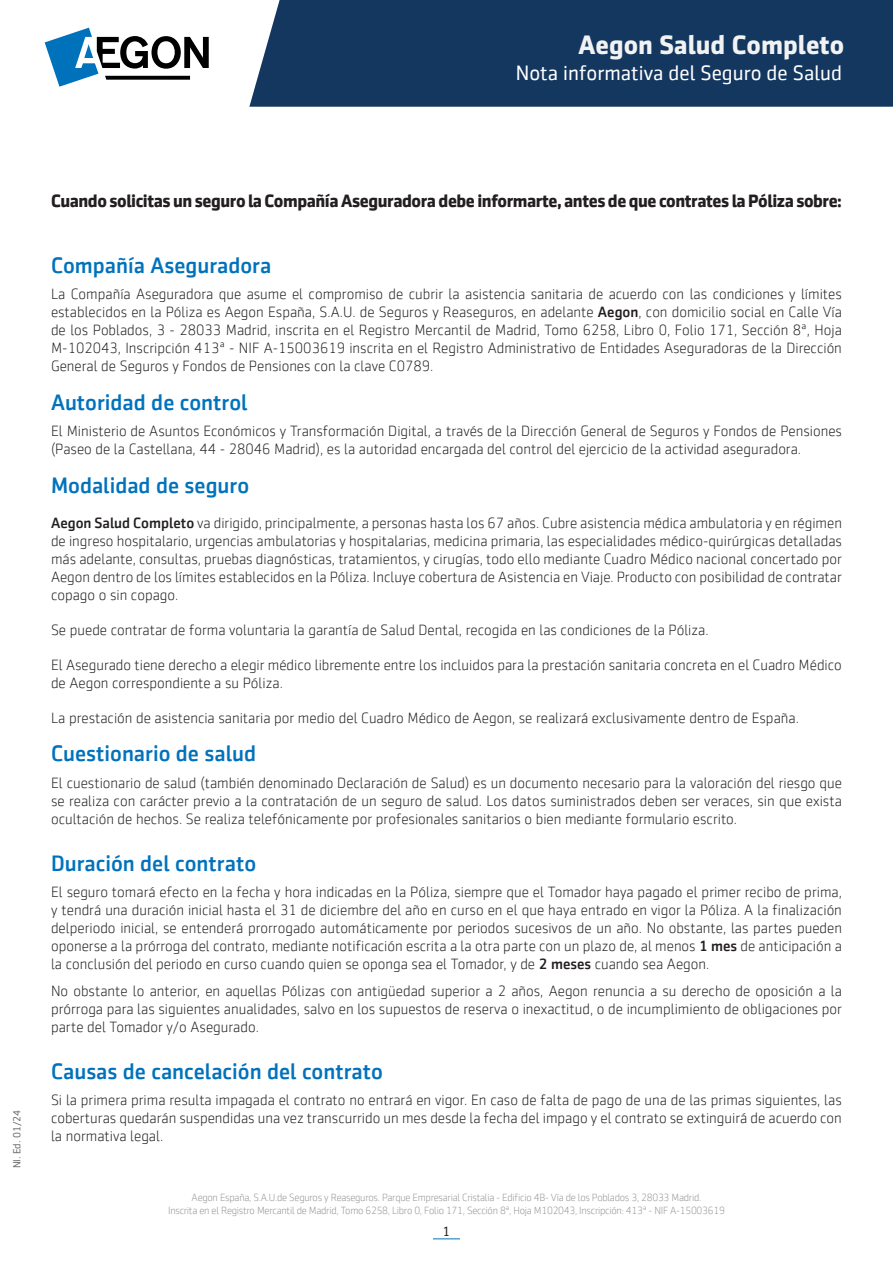
<style>
.page{position:relative;width:893px;height:1263px;background:#fff}
.page>*{position:absolute;margin:0;border:0;box-sizing:border-box;transform-origin:0 0}
.t1{font:700 27px "Sentico Sans DT";color:#f2f2f2}
.lvl1{font:500 22.5px "Sentico Sans DT";color:#0072bc}
.texto{font:500 22.5px "Sentico Sans DT";color:#0072bc}
.t2{font:21px "Sentico Sans DT";color:#fff}
.texto-2{font:700 18px "Sentico Sans DT";letter-spacing:-.025em;color:#231f20}
.texto-3{font:300 15px/18px "Sentico Sans DT";color:#231f20;text-align:justify}
.lvl1-2{font:300 15px/18px "Sentico Sans DT";color:#231f20;text-align:justify}
.t3{font:13.5px "Sentico Sans DT";color:#231f20}
.t4{font:300 10.5px/12.6px "Sentico Sans DT";letter-spacing:-.025em;color:#939598;text-align:center}
.t5{font:10.5px "Sentico Sans DT";letter-spacing:-.005em;color:#676a6a}
.s1{font-weight:500}
</style>
<div class="page">
<svg style="left:45px;top:28px;width:164px;height:59px"></svg>
<div style="left:249px;top:0;width:644px;height:107px;background:#13375f"></div>
<svg style="left:433px;top:1238px;width:27px;height:1px"></svg>
<h1 class="t1" style="left:578px;top:29px;width:268px">Aegon Salud Completo</h1>
<h3 class="t2" style="left:516px;top:62px;width:328px">Nota informativa del Seguro de Salud</h3>
<p class="t5" style="left:11px;top:1168px;width:60px;rotate:-90deg">NI. Ed. 01/24</p>
<p class="texto-2" style="left:51px;top:191px;width:792px">Cuando solicitas un seguro la Compañía Aseguradora debe informarte, antes de que contrates la Póliza sobre:</p>
<p class="lvl1" style="left:51px;top:252px;width:222px">Compañía Aseguradora</p>
<p class="texto-3" style="left:51px;top:285px;width:792px">La Compañía Aseguradora que asume el compromiso de cubrir la asistencia sanitaria de acuerdo con las condiciones y límites establecidos en la Póliza es Aegon España, S.A.U. de Seguros y Reaseguros, en adelante <span class="s1">Aegon</span>, con domicilio social en Calle Vía de los Poblados, 3 - 28033 Madrid, inscrita en el Registro Mercantil de Madrid, Tomo 6258, Libro 0, Folio 171, Sección 8ª, Hoja M-102043, Inscripción 413ª - NIF A-15003619 inscrita en el Registro Administrativo de Entidades Aseguradoras de la Dirección General de Seguros y Fondos de Pensiones con la clave C0789.</p>
<p class="texto" style="left:51px;top:389px;width:198px">Autoridad de control</p>
<p class="texto-3" style="left:51px;top:422px;width:792px">El Ministerio de Asuntos Económicos y Transformación Digital, a través de la Dirección General de Seguros y Fondos de Pensiones (Paseo de la Castellana, 44 - 28046 Madrid), es la autoridad encargada del control del ejercicio de la actividad aseguradora.</p>
<p class="texto" style="left:51px;top:472px;width:200px">Modalidad de seguro</p>
<p class="lvl1-2" style="left:51px;top:514px;width:792px"><span class="s1">Aegon Salud Completo</span> va dirigido, principalmente, a personas hasta los 67 años. Cubre asistencia médica ambulatoria y en régimen de ingreso hospitalario, urgencias ambulatorias y hospitalarias, medicina primaria, las especialidades médico-quirúrgicas detalladas más adelante, consultas, pruebas diagnósticas, tratamientos, y cirugías, todo ello mediante Cuadro Médico nacional concertado por Aegon dentro de los límites establecidos en la Póliza. Incluye cobertura de Asistencia en Viaje. Producto con posibilidad de contratar copago o sin copago.</p>
<p class="lvl1-2" style="left:51px;top:621px;width:659px">Se puede contratar de forma voluntaria la garantía de Salud Dental, recogida en las condiciones de la Póliza.</p>
<p class="lvl1-2" style="left:51px;top:656px;width:792px">El Asegurado tiene derecho a elegir médico libremente entre los incluidos para la prestación sanitaria concreta en el Cuadro Médico de Aegon correspondiente a su Póliza.</p>
<p class="lvl1-2" style="left:51px;top:709px;width:749px">La prestación de asistencia sanitaria por medio del Cuadro Médico de Aegon, se realizará exclusivamente dentro de España.</p>
<p class="texto" style="left:51px;top:741px;width:207px">Cuestionario de salud</p>
<p class="texto-3" style="left:51px;top:774px;width:792px">El cuestionario de salud (también denominado Declaración de Salud) es un documento necesario para la valoración del riesgo que se realiza con carácter previo a la contratación de un seguro de salud. Los datos suministrados deben ser veraces, sin que exista ocultación de hechos. Se realiza telefónicamente por profesionales sanitarios o bien mediante formulario escrito.</p>
<p class="lvl1" style="left:51px;top:850px;width:207px">Duración del contrato</p>
<p class="texto-3" style="left:51px;top:883px;width:792px">El seguro tomará efecto en la fecha y hora indicadas en la Póliza, siempre que el Tomador haya pagado el primer recibo de prima, y tendrá una duración inicial hasta el 31 de diciembre del año en curso en el que haya entrado en vigor la Póliza. A la finalización delperiodo inicial, se entenderá prorrogado automáticamente por periodos sucesivos de un año. No obstante, las partes pueden oponerse a la prórroga del contrato, mediante notificación escrita a la otra parte con un plazo de, al menos <span class="s1">1 mes</span> de anticipación a la conclusión del periodo en curso cuando quien se oponga sea el Tomador, y de <span class="s1">2 meses</span> cuando sea Aegon.</p>
<p class="texto-3" style="left:51px;top:982px;width:792px">No obstante lo anterior, en aquellas Pólizas con antigüedad superior a 2 años, Aegon renuncia a su derecho de oposición a la prórroga para las siguientes anualidades, salvo en los supuestos de reserva o inexactitud, o de incumplimiento de obligaciones por parte del Tomador y/o Asegurado.</p>
<p class="lvl1" style="left:51px;top:1058px;width:333px">Causas de cancelación del contrato</p>
<p class="texto-3" style="left:51px;top:1091px;width:792px">Si la primera prima resulta impagada el contrato no entrará en vigor. En caso de falta de pago de una de las primas siguientes, las coberturas quedarán suspendidas una vez transcurrido un mes desde la fecha del impago y el contrato se extinguirá de acuerdo con la normativa legal.</p>
<p class="t4" style="left:168px;top:1191px;width:558px">Aegon España, S.A.U.de Seguros y Reaseguros. Parque Empresarial Cristalia - Edificio 4B- Vía de los Poblados 3, 28033 Madrid.<br>Inscrita en el Registro Mercantil de Madrid, Tomo 6258, Libro 0, Folio 171, Sección 8ª, Hoja M102043, Inscripción: 413ª - NIF A-15003619</p>
<p class="t3" style="left:443px;top:1224px;width:9px">1</p>
</div>
